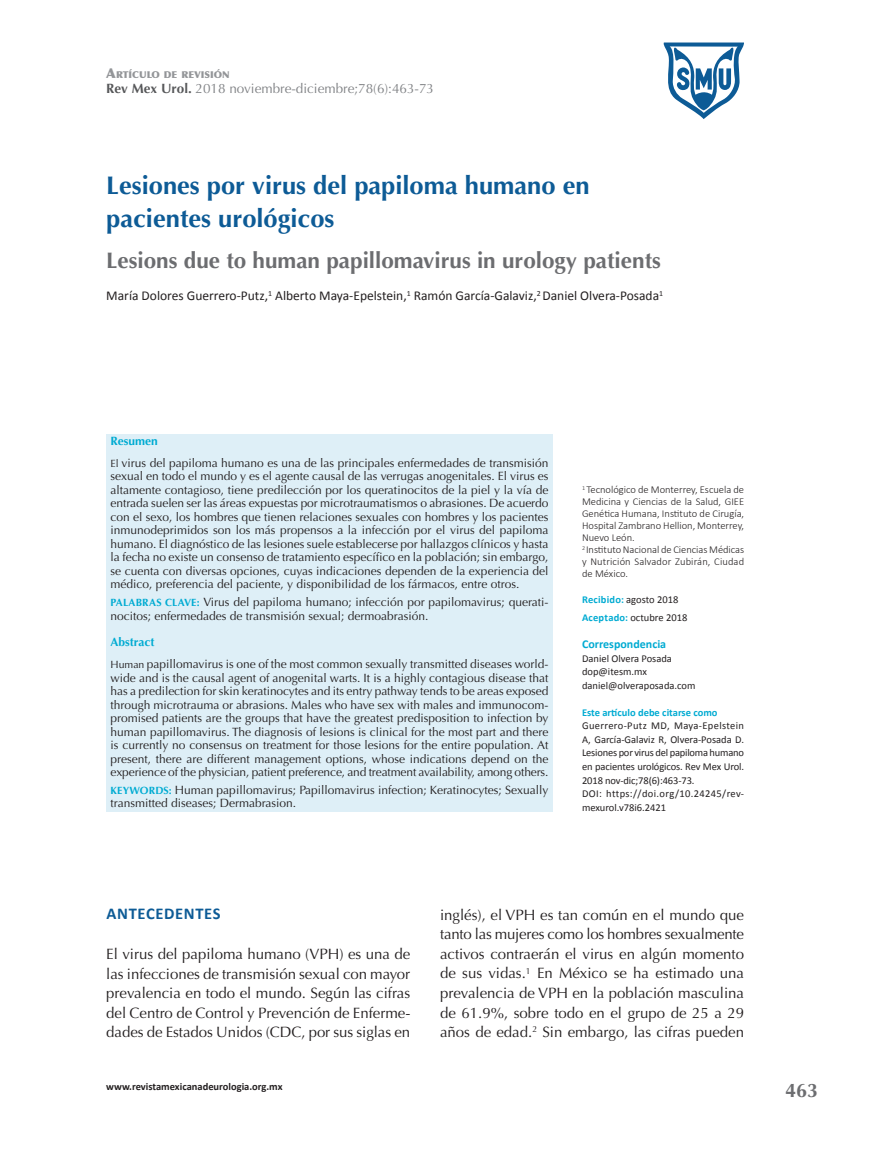
<style>
.page{position:relative;width:893px;height:1149px;background:#fff}
.page>*{position:absolute;margin:0;border:0;box-sizing:border-box;transform-origin:0 0}
.t1{font:700 25.5px/33px "Optima";color:#0d5b96}
.t2{font:700 22.5px "Optima";color:#6c6d70}
.t3{font:700 19.5px "Optima";color:#6c6d70}
.t4{font:700 16.5px "Calibri";letter-spacing:.04em;color:#0d5b96}
.t5{font:15px/19.5px "Optima";color:#231f20;text-align:justify}
.t6{font:13.5px "Calibri";color:#231f20}
.t7{font:13.5px "Optima";color:#808285}
.t8{font:12px/13.5px "Optima";color:#231f20}
.t9{font:700 12px "Calibri";color:#00abd2}
.t10{font:10.5px/13.5px "Calibri";color:#231f20}
.t11{font:300 10.5px/12px "Calibri";color:#231f20}
.t12{font:700 10.5px "Calibri";color:#231f20}
.t13{font:700 10.5px "Calibri";color:#00abd2}
.t14{font:900 9.45px "Optima";color:#939598}
.s1{font-size:13.5px}
.s2{font-weight:700;color:#57585a}
.s3{font-weight:700;color:#00abd2}
.s4{font-size:10.5px}
.s5{font-weight:700;font-size:10.5px;color:#00abd2}
</style>
<div class="page">
<svg style="left:663px;top:42px;width:81px;height:77px"></svg>
<div style="left:106px;top:433px;width:447px;height:378px;background:#deeff7"></div>
<p class="t14" style="left:106px;top:68px;width:125px"><span class="s1">A</span>RTÍCULO DE REVISIÓN</p>
<p class="t7" style="left:106px;top:81px;width:329px"><span class="s2">Rev Mex Urol.</span> 2018 noviembre-diciembre;78(6):463-73</p>
<h1 class="t1" style="left:106px;top:169px;width:485px">Lesiones por virus del papiloma humano en pacientes urológicos</h1>
<h2 class="t2" style="left:106px;top:247px;width:556px">Lesions due to human papillomavirus in urology patients</h2>
<p class="t6" style="left:106px;top:287px;width:558px">María Dolores Guerrero-Putz,<sup>1</sup> Alberto Maya-Epelstein,<sup>1</sup> Ramón García-Galaviz,<sup>2</sup> Daniel Olvera-Posada<sup>1</sup></p>
<p class="t8" style="left:111px;top:430px;width:439px;line-height:22px"><span class="s3">Resumen<br></span><span class="s4">El</span> virus del papiloma humano es una de las principales enfermedades de transmisión</p>
<p class="t8" style="left:111px;top:469px;width:439px;text-align:justify">sexual en todo el mundo y es el agente causal de las verrugas anogenitales. El virus es altamente contagioso, tiene predilección por los queratinocitos de la piel y la vía de entrada suelen ser las áreas expuestas por microtraumatismos o abrasiones. De acuerdo con el sexo, los hombres que tienen relaciones sexuales con hombres y los pacientes inmunodeprimidos son los más propensos a la infección por el virus del papiloma humano. El diagnóstico de las lesiones suele establecerse por hallazgos clínicos y hasta la fecha no existe un consenso de tratamiento específico en la población; sin embargo, se cuenta con diversas opciones, cuyas indicaciones dependen de la experiencia del médico, preferencia del paciente, y disponibilidad de los fármacos, entre otros.</p>
<p class="t8" style="left:111px;top:595px;width:439px"><span class="s5">PALABRAS CLAVE:</span> Virus del papiloma humano; infección por papilomavirus; querati&shy;nocitos; enfermedades de transmisión sexual; dermoabrasión.</p>
<p class="t8" style="left:111px;top:631px;width:439px;line-height:22px"><span class="s3">Abstract<br></span><span class="s4">Human</span> papillomavirus is one of the most common sexually transmitted diseases world-</p>
<p class="t8" style="left:111px;top:670px;width:439px;text-align:justify">wide and is the causal agent of anogenital warts. It is a highly contagious disease that has a predilection for skin keratinocytes and its entry pathway tends to be areas exposed through microtrauma or abrasions. Males who have sex with males and immunocom&shy;promised patients are the groups that have the greatest predisposition to infection by human papillomavirus. The diagnosis of lesions is clinical for the most part and there is currently no consensus on treatment for those lesions for the entire population. At present, there are different management options, whose indications depend on the experience of the physician, patient preference, and treatment availability, among others.</p>
<p class="t8" style="left:111px;top:783px;width:439px"><span class="s5">KEYWORDS:</span> Human papillomavirus; Papillomavirus infection; Keratinocytes; Sexually transmitted diseases; Dermabrasion.</p>
<p class="t11" style="left:582px;top:483px;width:164px"><sup>1</sup> Tecnológico de Monterrey, Escuela de<br>Medicina y Ciencias de la Salud, GIEE<br>Genética Humana, Instituto de Cirugía,<br>Hospital Zambrano Hellion, Monterrey,<br>Nuevo León.<br><sup>2</sup> Instituto Nacional de Ciencias Médicas y Nutrición Salvador Zubirán, Ciudad de México.</p>
<p class="t10" style="left:582px;top:590px;width:107px;line-height:18px"><span class="s3">Recibido:</span> agosto 2018<br><span class="s3">Aceptado:</span> octubre 2018</p>
<p class="t9" style="left:582px;top:636px;width:86px">Correspondencia</p>
<p class="t10" style="left:582px;top:651px;width:115px">Daniel Olvera Posada dop@itesm.mx daniel@olveraposada.com</p>
<p class="t13" style="left:582px;top:705px;width:137px">Este artículo debe citarse como</p>
<p class="t10" style="left:582px;top:719px;width:164px">Guerrero-Putz MD, Maya-Epelstein A, García-Galaviz R, Olvera-Posada D.<br>Lesiones por virus del papiloma humano en pacientes urológicos. Rev Mex Urol.<br>2018 nov-dic;78(6):463-73.<br>DOI: https://doi.org/10.24245/rev&shy;mexurol.v78i6.2421</p>
<h3 class="t4" style="left:107px;top:902px;width:115px">ANTECEDENTES</h3>
<p class="t5" style="left:106px;top:944px;width:306px">El virus del papiloma humano (VPH) es una de las infecciones de transmisión sexual con mayor prevalencia en todo el mundo. Según las cifras del Centro de Control y Prevención de Enferme&shy;dades de Estados Unidos (CDC, por sus siglas en</p>
<p class="t12" style="left:106px;top:1079px;width:178px">www.revistamexicanadeurologia.org.mx</p>
<p class="t5" style="left:440px;top:905px;width:306px">inglés), el VPH es tan común en el mundo que tanto las mujeres como los hombres sexualmente activos contraerán el virus en algún momento de sus vidas.<sup>1</sup> En México se ha estimado una prevalencia de VPH en la población masculina de 61.9%, sobre todo en el grupo de 25 a 29 años de edad.<sup>2</sup> Sin embargo, las cifras pueden</p>
<h3 class="t3" style="left:785px;top:1079px;width:34px">463</h3>
</div>
